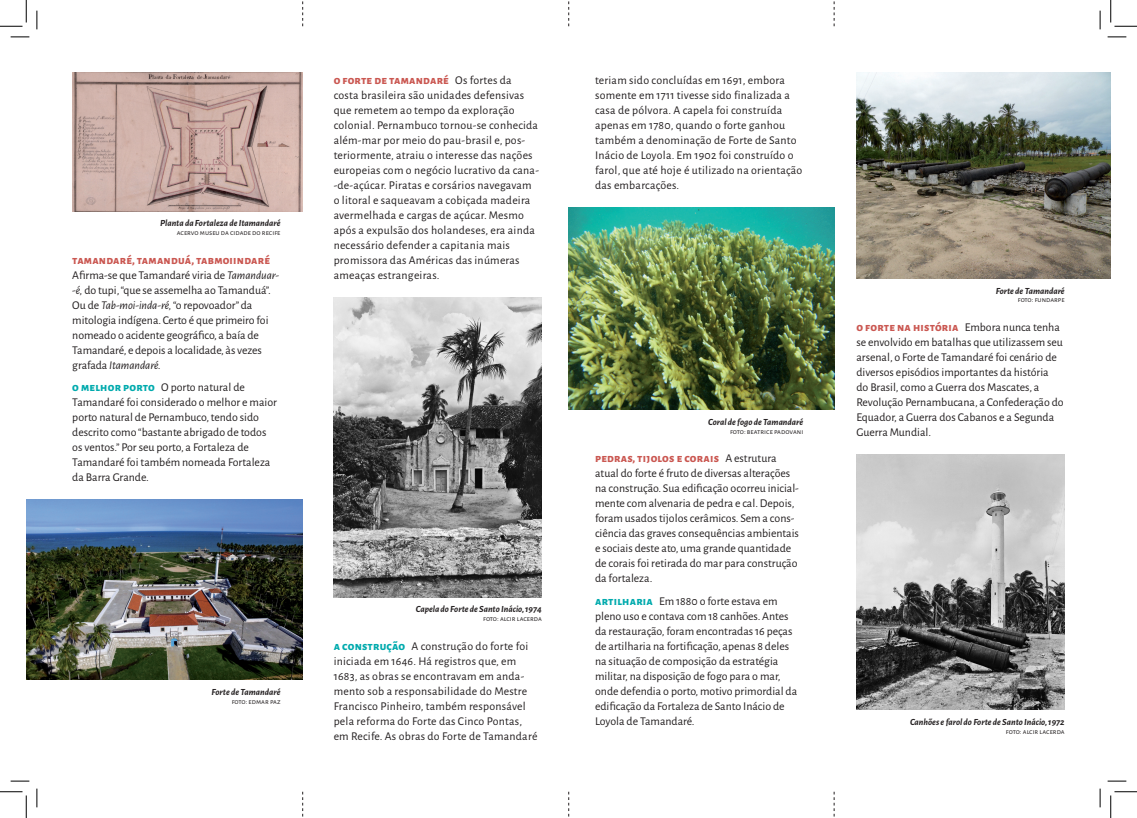
<style>
.page{position:relative;width:1137px;height:818px;background:#fff}
.page>*{position:absolute;margin:0;border:0;box-sizing:border-box;transform-origin:0 0}
.corpo_texto{font:11.88px/15px "Alegreya Sans";color:#231f20}
.corpo_texto-2{font:11.88px/15px "Alegreya Sans";letter-spacing:.02em;color:#231f20}
.legenda{font:italic 700 9.38px "Alegreya Sans";color:#231f20}
.legenda-2{font:7.5px "Alegreya Sans SC";color:#231f20}
.s1{font-family:"Alegreya Sans SC";font-weight:800;color:#ca5751}
.s2{font-style:italic}
.s3{font-family:"Alegreya Sans SC";font-weight:800;color:#00aaad}
</style>
<div class="page">
<img style="left:26px;top:500px;width:277px;height:180px">
<img style="left:72px;top:72px;width:231px;height:140px">
<svg style="left:568px;top:1px;width:1px;height:25px"></svg>
<svg style="left:568px;top:792px;width:1px;height:24px"></svg>
<svg style="left:302px;top:1px;width:1px;height:25px"></svg>
<svg style="left:302px;top:792px;width:1px;height:24px"></svg>
<svg style="left:834px;top:1px;width:1px;height:25px"></svg>
<svg style="left:834px;top:792px;width:1px;height:24px"></svg>
<img style="left:568px;top:207px;width:266px;height:203px">
<img style="left:856px;top:72px;width:255px;height:207px">
<img style="left:856px;top:454px;width:208px;height:256px">
<img style="left:334px;top:297px;width:208px;height:300px">
<svg style="left:11px;top:36px;width:18px;height:2px"></svg>
<svg style="left:1107px;top:36px;width:19px;height:2px"></svg>
<svg style="left:11px;top:780px;width:18px;height:2px"></svg>
<svg style="left:1107px;top:780px;width:19px;height:2px"></svg>
<svg style="left:36px;top:11px;width:2px;height:18px"></svg>
<svg style="left:36px;top:788px;width:2px;height:19px"></svg>
<svg style="left:1099px;top:11px;width:2px;height:18px"></svg>
<svg style="left:1099px;top:788px;width:2px;height:19px"></svg>
<svg style="left:0;top:0;width:27px;height:27px"></svg>
<svg style="left:0;top:791px;width:27px;height:27px"></svg>
<svg style="left:1110px;top:0;width:27px;height:27px"></svg>
<svg style="left:1110px;top:791px;width:27px;height:27px"></svg>
<p class="legenda" style="left:160px;top:216px;width:122px">Planta da Fortaleza de Itamandaré</p>
<p class="legenda-2" style="left:177px;top:227px;width:105px">acervo museu da cidade do recife</p>
<p class="corpo_texto" style="left:72px;top:252px;width:208px"><span class="s1">tamandaré, tamanduá, tabmoiindaré </span>Afirma-se que Tamandaré viria de <span class="s2">Tamanduar--é,</span> do tupi, “que se assemelha ao Tamanduá”.<br>Ou de <span class="s2">Tab-moi-inda-ré,</span> “o repovoador” da mitologia indígena. Certo é que primeiro foi nomeado o acidente geográfico, a baía de Tamandaré, e depois a localidade, às vezes grafada <span class="s2">Itamandaré.</span></p>
<p class="corpo_texto" style="left:72px;top:379px;width:206px"><span class="s3">o melhor porto</span> O porto natural de Tamandaré foi considerado o melhor e maior porto natural de Pernambuco, tendo sido descrito como “bastante abrigado de todos os ventos.” Por seu porto, a Fortaleza de Tamandaré foi também nomeada Fortaleza da Barra Grande.</p>
<p class="legenda" style="left:212px;top:685px;width:70px">Forte de Tamandaré</p>
<p class="legenda-2" style="left:232px;top:696px;width:50px">foto: edmar paz</p>
<p class="corpo_texto-2" style="left:334px;top:72px;width:207px"><span class="s1">o forte de tamandaré</span> Os fortes da costa brasileira são unidades defensivas que remetem ao tempo da exploração colonial. Pernambuco tornou-se conhecida além-mar por meio do pau-brasil e, pos&shy;teriormente, atraiu o interesse das nações europeias com o negócio lucrativo da cana--de-açúcar. Piratas e corsários navegavam o litoral e saqueavam a cobiçada madeira avermelhada e cargas de açúcar. Mesmo após a expulsão dos holandeses, era ainda necessário defender a capitania mais promissora das Américas das inúmeras ameaças estrangeiras.</p>
<p class="corpo_texto-2" style="left:595px;top:72px;width:209px">teriam sido concluídas em 1691, embora somente em 1711 tivesse sido finalizada a casa de pólvora. A capela foi construída apenas em 1780, quando o forte ganhou também a denominação de Forte de Santo Inácio de Loyola. Em 1902 foi construído o farol, que até hoje é utilizado na orientação das embarcações.</p>
<p class="legenda" style="left:416px;top:602px;width:128px">Capela do Forte de Santo Inácio, 1974</p>
<p class="legenda-2" style="left:483px;top:614px;width:60px">foto: alcir lacerda</p>
<p class="corpo_texto-2" style="left:334px;top:638px;width:205px"><span class="s3">a construção</span> A construção do forte foi iniciada em 1646. Há registros que, em 1683, as obras se encontravam em anda&shy;mento sob a responsabilidade do Mestre Francisco Pinheiro, também responsável pela reforma do Forte das Cinco Pontas, em Recife. As obras do Forte de Tamandaré</p>
<p class="legenda" style="left:708px;top:415px;width:97px">Coral de fogo de Tamandaré</p>
<p class="legenda-2" style="left:730px;top:426px;width:75px">foto: beatrice padovani</p>
<p class="corpo_texto" style="left:595px;top:450px;width:205px"><span class="s1">pedras, tijolos e corais</span> A estrutura atual do forte é fruto de diversas alterações na construção. Sua edificação ocorreu inicial&shy;mente com alvenaria de pedra e cal. Depois, foram usados tijolos cerâmicos. Sem a cons&shy;ciência das graves consequências ambientais e sociais deste ato, uma grande quantidade de corais foi retirada do mar para construção da fortaleza.</p>
<p class="corpo_texto" style="left:595px;top:593px;width:204px"><span class="s3">artilharia</span> Em 1880 o forte estava em pleno uso e contava com 18 canhões. Antes da restauração, foram encontradas 16 peças de artilharia na fortificação, apenas 8 deles na situação de composição da estratégia militar, na disposição de fogo para o mar, onde defendia o porto, motivo primordial da edificação da Fortaleza de Santo Inácio de Loyola de Tamandaré.</p>
<p class="legenda" style="left:996px;top:284px;width:70px">Forte de Tamandaré</p>
<p class="legenda-2" style="left:1018px;top:295px;width:48px">foto: fundarpe</p>
<p class="corpo_texto" style="left:856px;top:319px;width:209px"><span class="s1">o forte na história</span> Embora nunca tenha se envolvido em batalhas que utilizassem seu arsenal, o Forte de Tamandaré foi cenário de diversos episódios importantes da história<br>do Brasil, como a Guerra dos Mascates, a Revolução Pernambucana, a Confederação do Equador, a Guerra dos Cabanos e a Segunda Guerra Mundial.</p>
<p class="legenda" style="left:910px;top:715px;width:156px">Canhões e farol do Forte de Santo Inácio, 1972</p>
<p class="legenda-2" style="left:1006px;top:726px;width:60px">foto: alcir lacerda</p>
</div>
